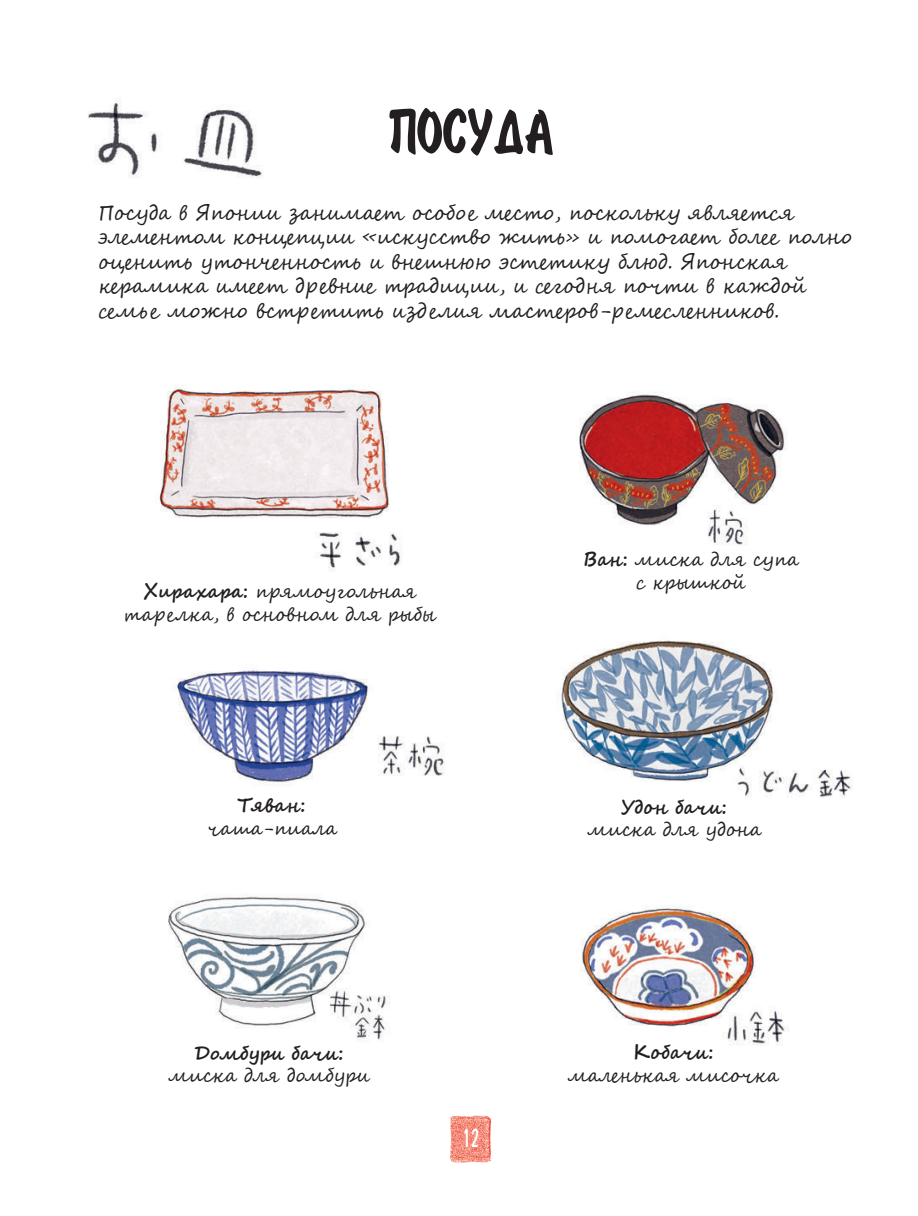
<style>
.page{position:relative;width:918px;height:1216px;background:#fff}
.page>*{position:absolute;margin:0;border:0;box-sizing:border-box;transform-origin:0 0}
.t1{font:57.75px "Painter";letter-spacing:.02em;color:#231f20;scale:.91 1}
.t2{font:25.2px "Local Brewery Four";color:#fff}
.t3{font:21px/24.5px "Segoe Script";color:#231f20;scale:.95 1}
.t4{font:19.25px/22.8px "Segoe Script";color:#231f20;text-align:center;scale:.95 1}
.t5{font:700 19.25px "Segoe Script";color:#231f20;scale:.95 1}
.s1{font-weight:700}
</style>
<div class="page">
<img style="left:159px;top:387px;width:243px;height:184px">
<img style="left:579px;top:392px;width:207px;height:153px">
<img style="left:88px;top:98px;width:175px;height:80px">
<img style="left:176px;top:669px;width:193px;height:117px">
<img style="left:366px;top:724px;width:79px;height:57px">
<img style="left:559px;top:640px;width:215px;height:141px">
<img style="left:727px;top:765px;width:126px;height:33px">
<img style="left:168px;top:896px;width:222px;height:144px">
<img style="left:581px;top:906px;width:208px;height:140px">
<img style="left:450px;top:1115px;width:37px;height:47px">
<svg style="left:488px;top:1117px;width:1px;height:40px"></svg>
<img style="left:455px;top:1117px;width:33px;height:40px">
<img style="left:452px;top:1121px;width:31px;height:38px">
<h1 class="t1" style="left:389px;top:99px;width:181px">ПОСУДА</h1>
<p class="t3" style="left:98px;top:200px;width:794px">Посуда в Японии занимает особо е место, поскольку является элементом концепции «искусство жить» и помогает более полно оценить утонченность и внешнюю эстетику блюд. Японская керамика имеет др евние традиции, и сегодня почти в каждой семь е можно встр етить изд елия мастеров-р емесленников.</p>
<p class="t4" style="left:124px;top:580px;width:330px"><span class="s1">Хирахара:</span> прямоугольная тар елка, в основном для рыбы</p>
<p class="t5" style="left:238px;top:790px;width:72px">Тяван:</p>
<p class="t4" style="left:207px;top:817px;width:139px">чаша-пиала</p>
<p class="t5" style="left:195px;top:1037px;width:158px">Домбури бачи:</p>
<p class="t4" style="left:169px;top:1064px;width:213px">миска для домбури</p>
<p class="t2" style="left:463px;top:1124px;width:19px">12</p>
<p class="t4" style="left:583px;top:548px;width:229px"><span class="s1">Ван:</span> миска для супа с крышкой</p>
<p class="t5" style="left:622px;top:791px;width:112px">Удон бачи:</p>
<p class="t4" style="left:588px;top:818px;width:185px">миска для удона</p>
<p class="t5" style="left:633px;top:1036px;width:86px">Кобачи:</p>
<p class="t4" style="left:568px;top:1064px;width:224px">маленькая мисочка</p>
</div>
